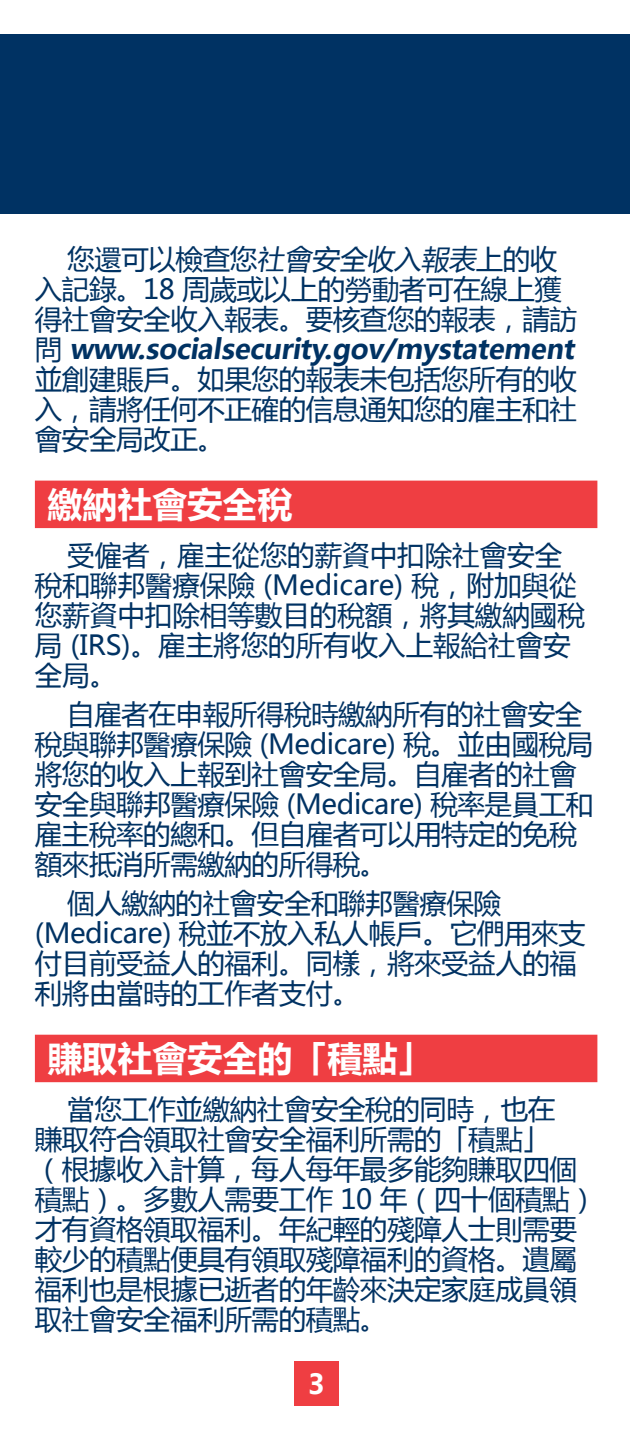
<style>
.page{position:relative;width:630px;height:1440px;background:#fff}
.page>*{position:absolute;margin:0;border:0;box-sizing:border-box;transform-origin:0 0}
.H1-1{font:700 35px "Microsoft Ya Hei";color:#fff}
.Paragraph{font:27.5px/30px "Microsoft Ya Hei";letter-spacing:-.015em;color:#003263}
.t1{font:700 27.5px "Microsoft Ya Hei";color:#fff}
.s1{font-weight:700}
</style>
<div class="page">
<div style="left:0;top:34px;width:630px;height:180px;background:#003263"></div>
<div style="left:294px;top:1361px;width:45px;height:45px;background:#ef3e42"></div>
<div style="left:35px;top:481px;width:562px;height:47px;background:#ef3e42"></div>
<div style="left:35px;top:1035px;width:562px;height:47px;background:#ef3e42"></div>
<p class="Paragraph" style="left:35px;top:243px;width:546px;text-indent:32px">您還可以檢查您社會安全收入報表上的收入記錄。18 周歲或以上的勞動者可在線上獲得社會安全收入報表。要核查您的報表，請訪問 <span class="s1">www.socialsecurity.gov/mystatement</span>並創建賬戶。如果您的報表未包括您所有的收入，請將任何不正確的信息通知您的雇主和社會安全局改正。</p>
<h1 class="H1-1" style="left:48px;top:480px;width:246px">繳納社會安全稅</h1>
<p class="Paragraph" style="left:35px;top:539px;width:552px;text-indent:32px">受僱者，雇主從您的薪資中扣除社會安全稅和聯邦醫療保險 (Medicare) 稅，附加與從您薪資中扣除相等數目的稅額，將其繳納國稅局 (IRS)。雇主將您的所有收入上報給社會安全局。</p>
<p class="Paragraph" style="left:35px;top:698px;width:560px;text-indent:32px">自雇者在申報所得稅時繳納所有的社會安全稅與聯邦醫療保險 (Medicare) 稅。並由國稅局將您的收入上報到社會安全局。自雇者的社會安全與聯邦醫療保險 (Medicare) 稅率是員工和雇主稅率的總和。但自雇者可以用特定的免稅額來抵消所需繳納的所得稅。</p>
<p class="Paragraph" style="left:35px;top:887px;width:552px;text-indent:32px">個人繳納的社會安全和聯邦醫療保險(Medicare) 稅並不放入私人帳戶。它們用來支付目前受益人的福利。同樣，將來受益人的福利將由當時的工作者支付。</p>
<h1 class="H1-1" style="left:48px;top:1034px;width:386px">賺取社會安全的「積點」</h1>
<p class="Paragraph" style="left:35px;top:1093px;width:563px;text-indent:32px">當您工作並繳納社會安全稅的同時，也在<br>賺取符合領取社會安全福利所需的「積點」<br>（根據收入計算，每人每年最多能夠賺取四個積點）。多數人需要工作 10 年（四十個積點）才有資格領取福利。年紀輕的殘障人士則需要較少的積點便具有領取殘障福利的資格。遺屬福利也是根據已逝者的年齡來決定家庭成員領取社會安全福利所需的積點。</p>
<p class="t1" style="left:308px;top:1365px;width:18px">3</p>
</div>
